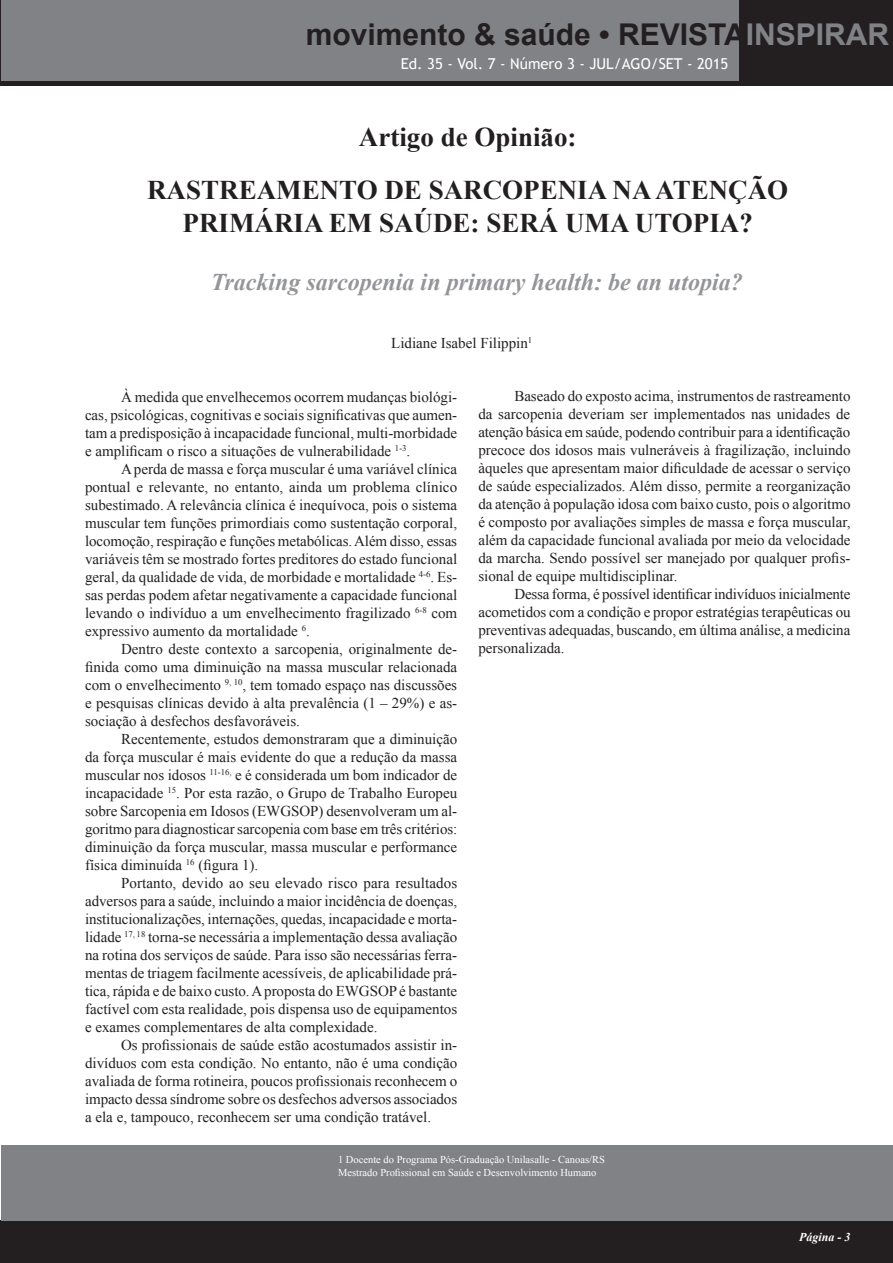
<style>
.page{position:relative;width:893px;height:1263px;background:#fff}
.page>*{position:absolute;margin:0;border:0;box-sizing:border-box;transform-origin:0 0}
.t1{font:700 30px "Arial";color:#231f20}
.Título{font:700 27px/32.4px "Times New Roman";color:#231f20;text-align:center}
.Titulo_Inglês{font:italic 700 24px "Times New Roman";color:#939598}
.Corpo_do_texto{font:15px/18px "Times New Roman";color:#231f20;text-align:justify}
.t2{font:15px "Trebuchet MS";color:#fff}
.t3{font:italic 700 12px "Times New Roman";color:#fff}
.txtrodape{font:10.5px "Times New Roman";color:#fff}
.s1{color:#808285}
</style>
<div class="page">
<div style="left:0;top:1220px;width:893px;height:43px;background:#231f20"></div>
<div style="left:0;top:0;width:893px;height:85px;background:#231f20"></div>
<div style="left:2px;top:0;width:737px;height:80px;background:#808285"></div>
<div style="left:1px;top:1145px;width:892px;height:75px;background:#808285"></div>
<h1 class="t1" style="left:306px;top:14px;width:585px">movimento &amp; saúde • REVISTA<span class="s1">INSPIRAR</span></h1>
<p class="t2" style="left:401px;top:55px;width:329px">Ed. 35 - Vol. 7 - Número 3 - JUL/AGO/SET - 2015</p>
<p class="Título" style="left:359px;top:120px;width:219px">Artigo de Opinião:</p>
<p class="Título" style="left:147px;top:173px;width:643px">RASTREAMENTO DE SARCOPENIA NA ATENÇÃO<br>PRIMÁRIA EM SAÚDE: SERÁ UMA UTOPIA?</p>
<p class="Titulo_Inglês" style="left:211px;top:265px;width:533px">Tracking sarcopenia in primary health: be an utopia?</p>
<p class="Corpo_do_texto" style="left:391px;top:333px;width:143px">Lidiane Isabel Filippin<sup>1</sup></p>
<p class="Corpo_do_texto" style="left:478px;top:386px;width:374px;text-indent:36px">Baseado do exposto acima, instrumentos de rastreamento da sarcopenia deveriam ser implementados nas unidades de atenção básica em saúde, podendo contribuir para a identificação precoce dos idosos mais vulneráveis à fragilização, incluindo àqueles que apresentam maior dificuldade de acessar o serviço de saúde especializados. Além disso, permite a reorganização da atenção à população idosa com baixo custo, pois o algoritmo é composto por avaliações simples de massa e força muscular, além da capacidade funcional avaliada por meio da velocidade da marcha. Sendo possível ser manejado por qualquer profis&shy;sional de equipe multidisciplinar.</p>
<p class="Corpo_do_texto" style="left:478px;top:584px;width:374px;text-indent:36px">Dessa forma, é possível identificar indivíduos inicialmente acometidos com a condição e propor estratégias terapêuticas ou preventivas adequadas, buscando, em última análise, a medicina personalizada.</p>
<p class="Corpo_do_texto" style="left:85px;top:387px;width:374px;text-indent:36px">À medida que envelhecemos ocorrem mudanças biológi&shy;cas, psicológicas, cognitivas e sociais significativas que aumen&shy;tam a predisposição à incapacidade funcional, multi-morbidade e amplificam o risco a situações de vulnerabilidade <sup>1-3</sup>.</p>
<p class="Corpo_do_texto" style="left:85px;top:459px;width:374px;text-indent:36px">A perda de massa e força muscular é uma variável clínica pontual e relevante, no entanto, ainda um problema clínico subestimado. A relevância clínica é inequívoca, pois o sistema muscular tem funções primordiais como sustentação corporal, locomoção, respiração e funções metabólicas. Além disso, essas variáveis têm se mostrado fortes preditores do estado funcional geral, da qualidade de vida, de morbidade e mortalidade <sup>4-6</sup>. Es&shy;sas perdas podem afetar negativamente a capacidade funcional levando o indivíduo a um envelhecimento fragilizado <sup>6-8</sup> com expressivo aumento da mortalidade <sup>6</sup>.</p>
<p class="Corpo_do_texto" style="left:85px;top:639px;width:374px;text-indent:36px">Dentro deste contexto a sarcopenia, originalmente de&shy;finida como uma diminuição na massa muscular relacionada com o envelhecimento <sup>9,</sup> <sup>10</sup>, tem tomado espaço nas discussões e pesquisas clínicas devido à alta prevalência (1 – 29%) e as&shy;sociação à desfechos desfavoráveis.</p>
<p class="Corpo_do_texto" style="left:85px;top:729px;width:374px;text-indent:36px">Recentemente, estudos demonstraram que a diminuição da força muscular é mais evidente do que a redução da massa muscular nos idosos <sup>11-16,</sup> e é considerada um bom indicador de incapacidade <sup>15</sup>. Por esta razão, o Grupo de Trabalho Europeu sobre Sarcopenia em Idosos (EWGSOP) desenvolveram um al&shy;goritmo para diagnosticar sarcopenia com base em três critérios: diminuição da força muscular, massa muscular e performance física diminuída <sup>16</sup> (figura 1).</p>
<p class="Corpo_do_texto" style="left:85px;top:873px;width:374px;text-indent:36px">Portanto, devido ao seu elevado risco para resultados adversos para a saúde, incluindo a maior incidência de doenças, institucionalizações, internações, quedas, incapacidade e morta&shy;lidade <sup>17,</sup> <sup>18</sup> torna-se necessária a implementação dessa avaliação na rotina dos serviços de saúde. Para isso são necessárias ferra&shy;mentas de triagem facilmente acessíveis, de aplicabilidade prá&shy;tica, rápida e de baixo custo. A proposta do EWGSOP é bastante factível com esta realidade, pois dispensa uso de equipamentos e exames complementares de alta complexidade.</p>
<p class="Corpo_do_texto" style="left:85px;top:1035px;width:374px;text-indent:36px">Os profissionais de saúde estão acostumados assistir in&shy;divíduos com esta condição. No entanto, não é uma condição avaliada de forma rotineira, poucos profissionais reconhecem o impacto dessa síndrome sobre os desfechos adversos associados a ela e, tampouco, reconhecem ser uma condição tratável.</p>
<p class="txtrodape" style="left:338px;top:1152px;width:268px">1 Docente do Programa Pós-Graduação Unilasalle - Canoas/RS</p>
<p class="txtrodape" style="left:338px;top:1164px;width:260px">Mestrado Profissional em Saúde e Desenvolvimento Humano</p>
<p class="t3" style="left:799px;top:1229px;width:53px">Página - 3</p>
</div>
